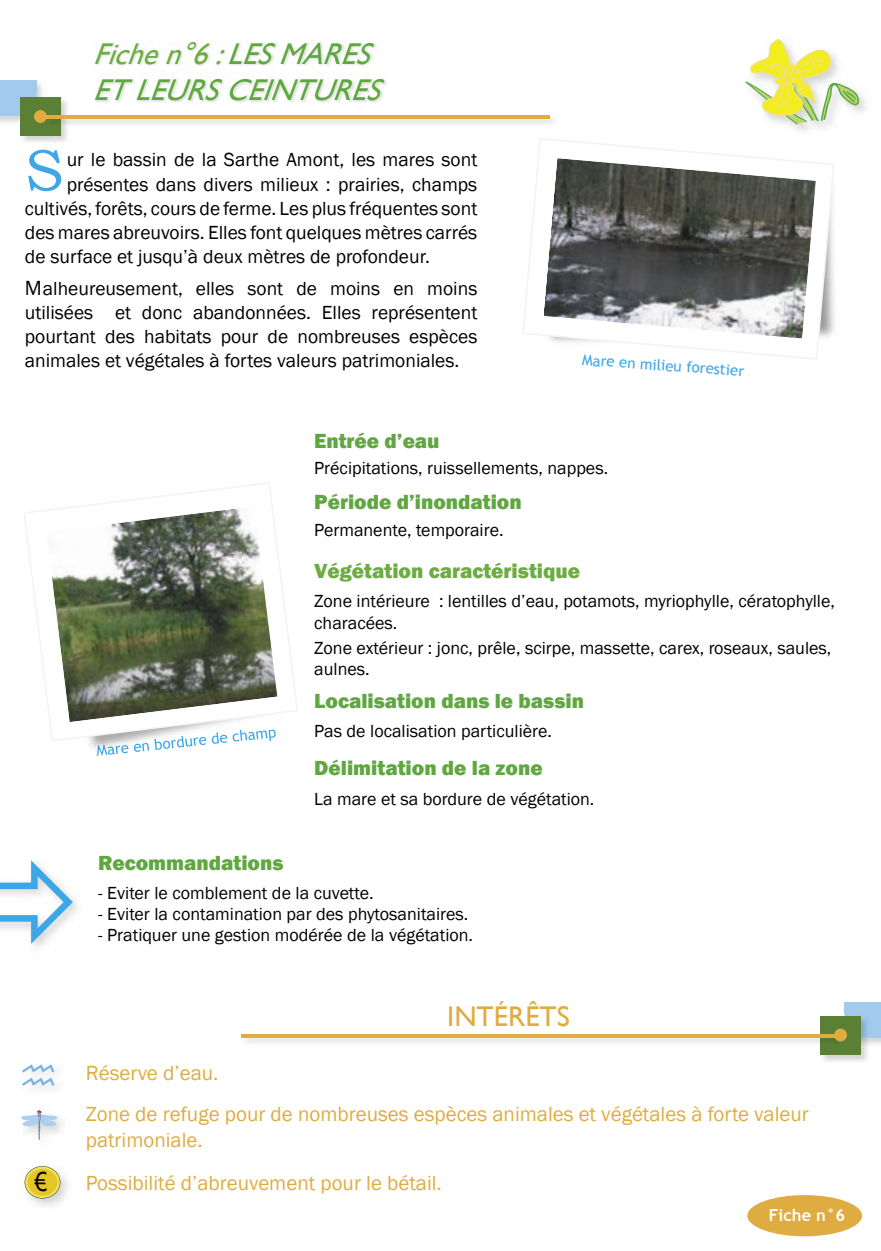
<style>
.page{position:relative;width:881px;height:1251px;background:#fff}
.page>*{position:absolute;margin:0;border:0;box-sizing:border-box;transform-origin:0 0}
.t1{font:58.95px "Bookman Old Style";color:#3ca6e6}
.t2{font:italic 30px/36px "Gill Sans";color:#60a742}
.t3{font:28.5px "Gill Sans";color:#deac41}
.t4{font:21px/25.5px "Franklin Gothic";color:#deac41}
.t5{font:800 21px "Franklin Gothic";color:#60a742}
.t6{font:800 21px "Franklin Gothic";color:#6cac42}
.t7{font:19.5px/24px "Franklin Gothic";color:#000;text-align:justify}
.t8{font:18px/21px "Franklin Gothic";color:#000}
.t9{font:700 16.5px "Trebuchet MS";color:#fff}
.t10{font:15px "Trebuchet MS";color:#3ca6e6}
.s1{color:#6cac42}
.s2{font-size:21px}
</style>
<div class="page">
<img style="left:96px;top:44px;width:291px;height:59px">
<svg style="left:96px;top:43px;width:62px;height:21px"></svg>
<svg style="left:165px;top:42px;width:210px;height:24px"></svg>
<svg style="left:95px;top:78px;width:128px;height:24px"></svg>
<svg style="left:229px;top:78px;width:156px;height:24px"></svg>
<img style="left:21px;top:1117px;width:41px;height:23px">
<svg style="left:22px;top:1110px;width:35px;height:29px"></svg>
<img style="left:24px;top:1173px;width:43px;height:33px">
<img style="left:870px;top:1037px;width:10px;height:7px">
<div style="left:844px;top:1002px;width:36px;height:35px;background:#a2caec"></div>
<img style="left:820px;top:1047px;width:48px;height:15px">
<img style="left:860px;top:1037px;width:10px;height:10px">
<img style="left:844px;top:1014px;width:23px;height:23px">
<div style="left:820px;top:1015px;width:40px;height:39px;background:#5a8035"></div>
<img style="left:241px;top:1036px;width:577px;height:7px">
<svg style="left:818px;top:1036px;width:2px;height:8px"></svg>
<img style="left:820px;top:1036px;width:23px;height:6px">
<hr style="left:241px;top:1033px;width:593px;height:3px;background:#deac41">
<img style="left:0;top:80px;width:42px;height:43px">
<div style="left:0;top:80px;width:36px;height:35px;background:#a2caec"></div>
<div style="left:20px;top:97px;width:41px;height:39px;background:#5a8035"></div>
<img style="left:47px;top:114px;width:506px;height:14px">
<hr style="left:45px;top:115px;width:504px;height:3px;background:#deac41">
<svg style="left:34px;top:110px;width:13px;height:13px"></svg>
<img style="left:96px;top:741px;width:143px;height:13px">
<svg style="left:24px;top:483px;width:274px;height:258px"></svg>
<img style="left:46px;top:505px;width:231px;height:217px">
<svg style="left:523px;top:138px;width:311px;height:221px"></svg>
<img style="left:543px;top:158px;width:272px;height:180px">
<svg style="left:833px;top:1028px;width:13px;height:13px"></svg>
<svg style="left:745px;top:39px;width:114px;height:86px"></svg>
<div style="left:747px;top:1194px;width:114px;height:41px;background:#deac41;border-radius:50%"></div>
<svg style="left:0;top:861px;width:73px;height:82px"></svg>
<svg style="left:23px;top:1065px;width:31px;height:20px"></svg>
<svg style="left:25px;top:1166px;width:35px;height:32px"></svg>
<h2 class="t2" style="left:93px;top:36px;width:301px"><span class="s1">Fichen°6:</span>LESMARES<br>ETLEURSCEINTURES</h2>
<h1 class="t1" style="left:25px;top:132px;width:40px">S</h1>
<p class="t7" style="left:67px;top:148px;width:412px">ur le bassin de la Sarthe Amont, les mares sont</p>
<p class="t7" style="left:67px;top:172px;width:412px">présentes dans divers milieux : prairies, champs</p>
<p class="t7" style="left:25px;top:196px;width:454px">cultivés, forêts, cours de ferme. Les plus fréquentes sont</p>
<p class="t7" style="left:25px;top:220px;width:454px">des mares abreuvoirs. Elles font quelques mètres carrés</p>
<p class="t7" style="left:25px;top:244px;width:406px">de surface et jusqu’à deux mètres de profondeur.</p>
<p class="t7" style="left:25px;top:277px;width:454px"><span class="s2">M</span>alheureusement, elles sont de moins en moins utilisées et donc abandonnées. Elles représentent pourtant des habitats pour de nombreuses espèces animales et végétales à fortes valeurs patrimoniales.</p>
<p class="t10" style="left:582px;top:350px;width:164px;rotate:4deg">Mare en milieu forestier</p>
<p class="t5" style="left:314px;top:427px;width:127px">Entrée d’eau</p>
<p class="t8" style="left:314px;top:458px;width:295px">Précipitations, ruissellements, nappes.</p>
<p class="t5" style="left:314px;top:488px;width:209px">Période d’inondation</p>
<p class="t8" style="left:314px;top:519px;width:191px">Permanente, temporaire.</p>
<p class="t6" style="left:314px;top:557px;width:267px">Végétation caractéristique</p>
<p class="t8" style="left:314px;top:591px;width:522px">Zone intérieure : lentilles d’eau, potamots, myriophylle, cératophylle, characées.</p>
<p class="t8" style="left:314px;top:637px;width:518px">Zone extérieur : jonc, prêle, scirpe, massette, carex, roseaux, saules, aulnes.</p>
<p class="t5" style="left:314px;top:687px;width:271px">Localisation dans le bassin</p>
<p class="t8" style="left:314px;top:721px;width:239px">Pas de localisation particulière.</p>
<p class="t5" style="left:314px;top:754px;width:230px">Délimitation de la zone</p>
<p class="t8" style="left:314px;top:788px;width:281px">La mare et sa bordure de végétation.</p>
<p class="t5" style="left:98px;top:848px;width:187px">Recommandations</p>
<p class="t8" style="left:98px;top:882px;width:277px">- Eviter le comblement de la cuvette.</p>
<p class="t8" style="left:98px;top:903px;width:371px">- Eviter la contamination par des phytosanitaires.</p>
<p class="t8" style="left:98px;top:924px;width:376px">- Pratiquer une gestion modérée de la végétation.</p>
<h3 class="t3" style="left:447px;top:999px;width:124px">INTÉRÊTS</h3>
<p class="t4" style="left:86px;top:1059px;width:134px">Réserve d’eau.</p>
<p class="t4" style="left:86px;top:1101px;width:724px">Zone de refuge pour de nombreuses espèces animales et végétales à forte valeur patrimoniale.</p>
<p class="t4" style="left:86px;top:1170px;width:357px">Possibilité d’abreuvement pour le bétail.</p>
<p class="t9" style="left:768px;top:1203px;width:78px">Fiche n°6</p>
</div>
